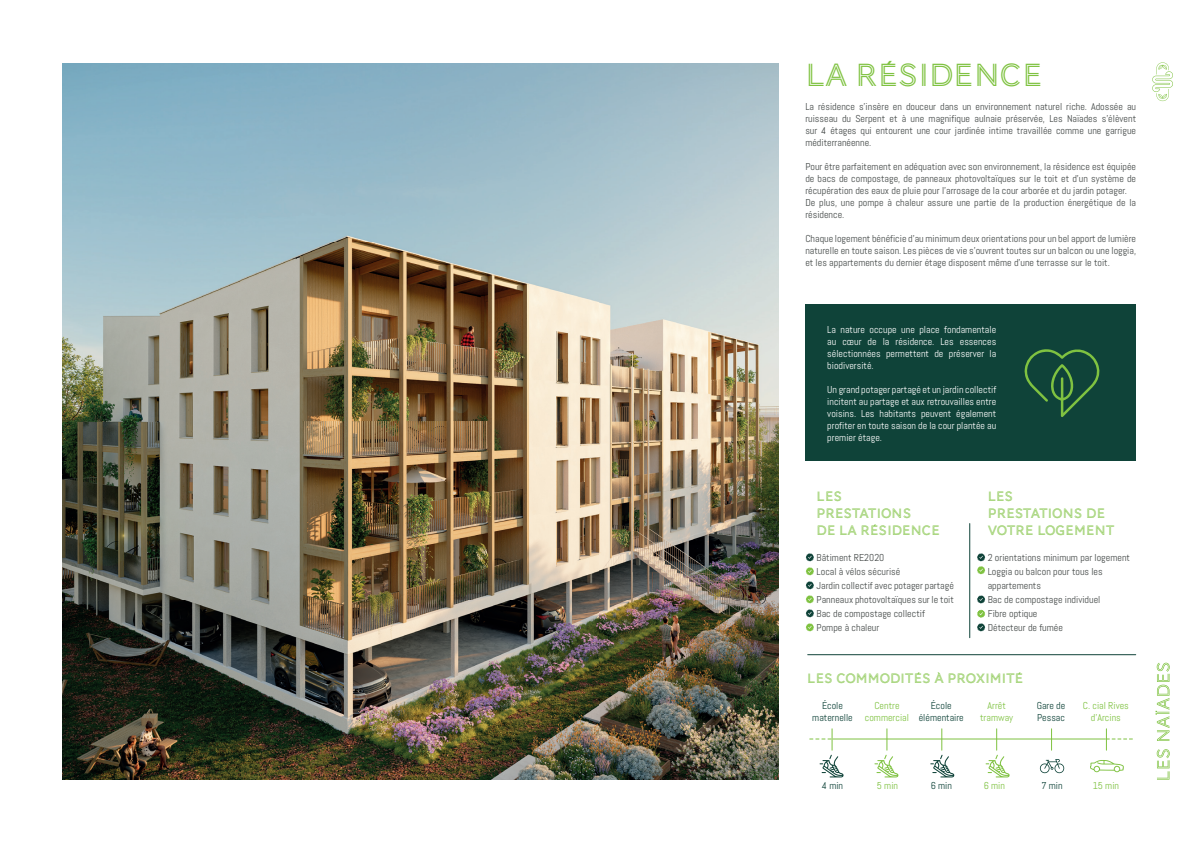
<style>
.page{position:relative;width:1191px;height:842px;background:#fff}
.page>*{position:absolute;margin:0;border:0;box-sizing:border-box;transform-origin:0 0}
.t1{font:33px "AW Conqueror Std Inline";color:#7fc241}
.t2{font:14px/16.8px "AW Conqueror Std Inline";color:#7fc241}
.t3{font:10px/14px "Abel";color:#454a49}
.t4{font:10px/12px "Abel";color:#fff;text-align:justify}
.t5{font:10px/12px "Abel";color:#7fc241;text-align:center}
.t6{font:10px/12px "Abel";color:#0f4339;text-align:center}
</style>
<div class="page">
<div style="left:805px;top:304px;width:331px;height:157px;background:#0f4339"></div>
<img style="left:62px;top:63px;width:717px;height:717px">
<svg style="left:1152px;top:62px;width:21px;height:39px"></svg>
<svg style="left:1156px;top:749px;width:13px;height:31px"></svg>
<svg style="left:1155px;top:663px;width:14px;height:78px"></svg>
<svg style="left:1024px;top:349px;width:76px;height:68px"></svg>
<hr style="left:969px;top:523px;width:1px;height:115px;background:#0f4339">
<hr style="left:807px;top:654px;width:329px;height:1px;background:#0f4339">
<hr style="left:832px;top:738px;width:274px;height:1px;background:#7fc241">
<svg style="left:1051px;top:728px;width:1px;height:23px"></svg>
<svg style="left:1106px;top:728px;width:26px;height:23px"></svg>
<svg style="left:806px;top:553px;width:8px;height:8px"></svg>
<svg style="left:806px;top:567px;width:8px;height:8px"></svg>
<svg style="left:977px;top:553px;width:8px;height:21px"></svg>
<svg style="left:806px;top:581px;width:8px;height:8px"></svg>
<svg style="left:977px;top:595px;width:8px;height:8px"></svg>
<svg style="left:806px;top:595px;width:8px;height:8px"></svg>
<svg style="left:806px;top:609px;width:8px;height:8px"></svg>
<svg style="left:977px;top:610px;width:8px;height:21px"></svg>
<svg style="left:806px;top:623px;width:8px;height:8px"></svg>
<svg style="left:809px;top:728px;width:34px;height:49px"></svg>
<svg style="left:874px;top:728px;width:24px;height:49px"></svg>
<svg style="left:930px;top:728px;width:24px;height:49px"></svg>
<svg style="left:985px;top:728px;width:24px;height:49px"></svg>
<svg style="left:1039px;top:759px;width:25px;height:14px"></svg>
<svg style="left:1090px;top:760px;width:33px;height:13px"></svg>
<h1 class="t1" style="left:805px;top:56px;width:239px">LA RÉSIDENCE</h1>
<p class="t3" style="left:805px;top:101px;width:332px;line-height:12px;text-align:justify">La résidence s’insère en douceur dans un environnement naturel riche. Adossée au ruisseau du Serpent et à une magnifique aulnaie préservée, Les Naïades s’élèvent sur 4 étages qui entourent une cour jardinée intime travaillée comme une garrigue méditerranéenne.</p>
<p class="t3" style="left:805px;top:161px;width:332px;line-height:12px">Pour être parfaitement en adéquation avec son environnement, la résidence est équipée de bacs de compostage, de panneaux photovoltaïques sur le toit et d’un système de récupération des eaux de pluie pour l’arrosage de la cour arborée et du jardin potager.<br>De plus, une pompe à chaleur assure une partie de la production énergétique de la résidence.</p>
<p class="t3" style="left:805px;top:233px;width:332px;line-height:12px;text-align:justify">Chaque logement bénéficie d’au minimum deux orientations pour un bel apport de lumière naturelle en toute saison. Les pièces de vie s’ouvrent toutes sur un balcon ou une loggia, et les appartements du dernier étage disposent même d’une terrasse sur le toit.</p>
<p class="t4" style="left:827px;top:323px;width:170px">La nature occupe une place fondamentale au cœur de la résidence. Les essences sélectionnées permettent de préserver la biodiversité.</p>
<p class="t4" style="left:827px;top:383px;width:170px">Un grand potager partagé et un jardin collectif incitent au partage et aux retrouvailles entre voisins. Les habitants peuvent également profiter en toute saison de la cour plantée au premier étage.</p>
<h2 class="t2" style="left:816px;top:488px;width:125px">LES<br>PRESTATIONS<br>DE LA RÉSIDENCE</h2>
<p class="t3" style="left:816px;top:550px;width:139px">Bâtiment RE2020<br>Local à vélos sécurisé<br>Jardin collectif avec potager partagé<br>Panneaux photovoltaïques sur le toit<br>Bac de compostage collectif<br>Pompe à chaleur</p>
<h2 class="t2" style="left:987px;top:488px;width:128px">LES<br>PRESTATIONS DE<br>VOTRE LOGEMENT</h2>
<p class="t3" style="left:987px;top:550px;width:144px">2 orientations minimum par logement<br>Loggia ou balcon pour tous les appartements<br>Bac de compostage individuel<br>Fibre optique<br>Détecteur de fumée</p>
<h2 class="t2" style="left:807px;top:670px;width:218px">LES COMMODITÉS À PROXIMITÉ</h2>
<p class="t6" style="left:812px;top:700px;width:42px">École maternelle</p>
<p class="t6" style="left:918px;top:700px;width:47px">École élémentaire</p>
<p class="t6" style="left:1036px;top:700px;width:30px;text-align:left">Gare de<br>Pessac</p>
<p class="t5" style="left:865px;top:700px;width:46px">Centre commercial</p>
<p class="t5" style="left:980px;top:700px;width:35px">Arrêt tramway</p>
<p class="t5" style="left:1083px;top:700px;width:47px">C. cial Rives d’Arcins</p>
<p class="t6" style="left:822px;top:779px;width:23px">4 min</p>
<p class="t5" style="left:876px;top:779px;width:23px">5 min</p>
<p class="t6" style="left:930px;top:779px;width:23px">6 min</p>
<p class="t5" style="left:983px;top:779px;width:23px">6 min</p>
<p class="t6" style="left:1041px;top:779px;width:23px">7 min</p>
<p class="t5" style="left:1092px;top:779px;width:28px">15 min</p>
</div>
